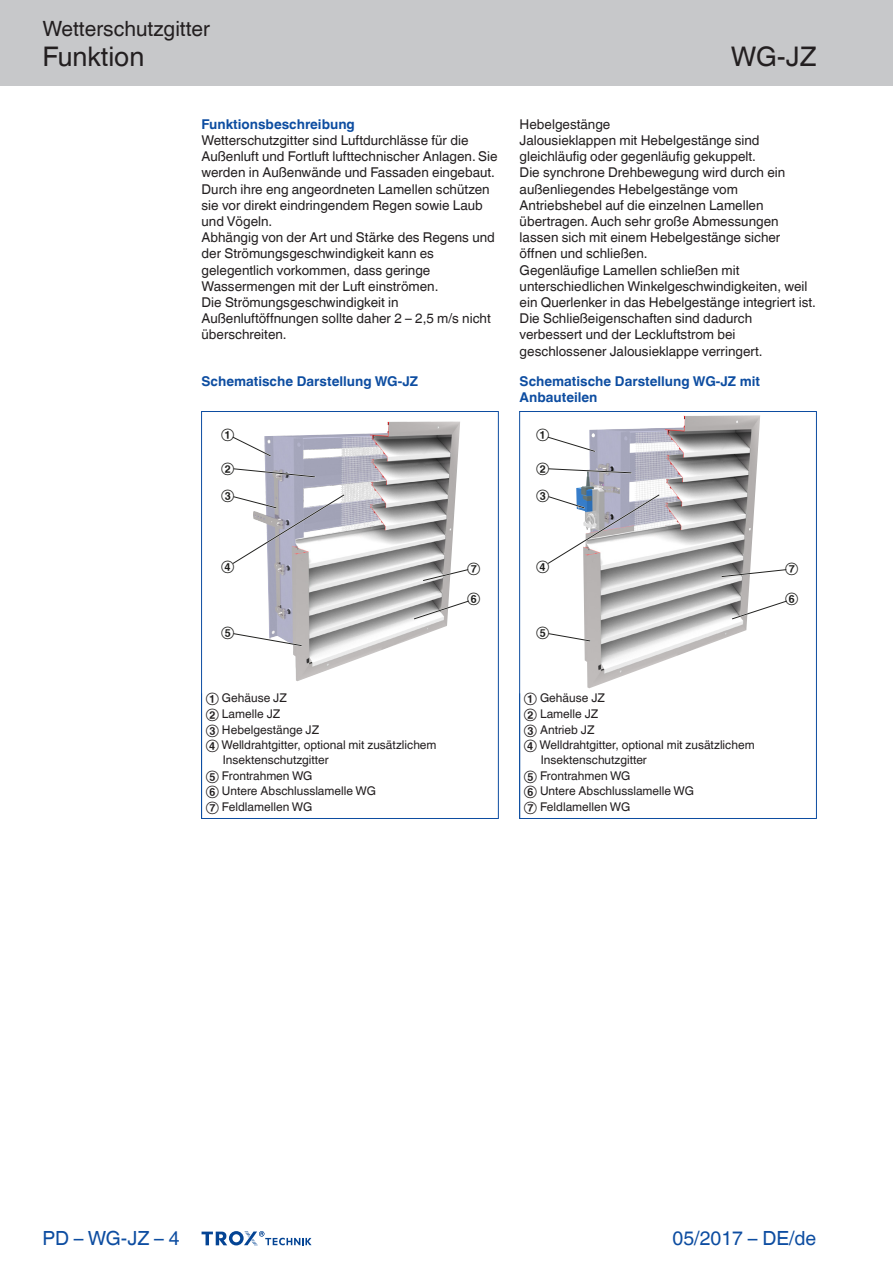
<style>
.page{position:relative;width:893px;height:1263px;background:#fff}
.page>*{position:absolute;margin:0;border:0;box-sizing:border-box;transform-origin:0 0}
.Navigation_2{font:27px "TROX Helvetica";color:#231f20}
.Navigation_3{font:27px "TROX Helvetica";color:#231f20}
.Navigation_1{font:21px "TROX Helvetica";color:#231f20}
.date{font:19.5px "TROX Helvetica";color:#0d4da1}
.pagina_li-re{font:19.5px "TROX Helvetica";color:#0d4da1}
.descr_txt_section_pa{font:13.5px/16.2px "TROX Helvetica";color:#231f20}
.Standard_oben_links{font:700 13.5px/16.2px "TROX Helvetica";color:#0d4da1}
.descr_txt_section_ti{font:700 13.5px "TROX Helvetica";color:#0d4da1}
._30_graphic_index{font:12px/14.4px "TROX Helvetica";color:#231f20}
.Update_OIDs{font:12px "TROX Helvetica";color:#1d1d1b}
</style>
<div class="page">
<div style="left:0;top:0;width:893px;height:85px;background:#c7c8ca"></div>
<svg style="left:202px;top:1231px;width:110px;height:15px"></svg>
<img style="left:264px;top:421px;width:196px;height:260px">
<svg style="left:232px;top:435px;width:40px;height:23px"></svg>
<svg style="left:233px;top:632px;width:70px;height:15px"></svg>
<svg style="left:233px;top:467px;width:83px;height:11px"></svg>
<svg style="left:232px;top:493px;width:114px;height:72px"></svg>
<svg style="left:412px;top:599px;width:57px;height:22px"></svg>
<svg style="left:422px;top:568px;width:47px;height:14px"></svg>
<img style="left:576px;top:415px;width:184px;height:273px">
<svg style="left:547px;top:435px;width:49px;height:18px"></svg>
<svg style="left:548px;top:632px;width:44px;height:11px"></svg>
<svg style="left:548px;top:467px;width:85px;height:7px"></svg>
<svg style="left:547px;top:493px;width:114px;height:72px"></svg>
<svg style="left:730px;top:599px;width:57px;height:22px"></svg>
<svg style="left:720px;top:568px;width:67px;height:10px"></svg>
<hr style="left:201px;top:411px;width:1px;height:408px;background:#0d4da1">
<hr style="left:498px;top:411px;width:1px;height:408px;background:#0d4da1">
<hr style="left:201px;top:411px;width:297px;height:1px;background:#0d4da1">
<hr style="left:201px;top:818px;width:297px;height:1px;background:#0d4da1">
<hr style="left:519px;top:411px;width:1px;height:408px;background:#0d4da1">
<hr style="left:816px;top:411px;width:1px;height:408px;background:#0d4da1">
<hr style="left:519px;top:411px;width:297px;height:1px;background:#0d4da1">
<hr style="left:519px;top:818px;width:297px;height:1px;background:#0d4da1">
<p class="Navigation_1" style="left:43px;top:17px;width:169px">Wetterschutzgitter</p>
<p class="Navigation_2" style="left:43px;top:41px;width:103px">Funktion</p>
<p class="descr_txt_section_ti" style="left:202px;top:116px;width:155px">Funktionsbeschreibung</p>
<p class="descr_txt_section_pa" style="left:202px;top:132px;width:298px">Wetterschutzgitter sind Luftdurchlässe für die Außenluft und Fortluft lufttechnischer Anlagen. Sie werden in Außenwände und Fassaden eingebaut.<br>Durch ihre eng angeordneten Lamellen schützen sie vor direkt eindringendem Regen sowie Laub und Vögeln.</p>
<p class="descr_txt_section_pa" style="left:202px;top:229px;width:295px">Abhängig von der Art und Stärke des Regens und der Strömungsgeschwindigkeit kann es gelegentlich vorkommen, dass geringe Wassermengen mit der Luft einströmen.</p>
<p class="descr_txt_section_pa" style="left:202px;top:294px;width:291px">Die Strömungsgeschwindigkeit in<br>Außenluftöffnungen sollte daher 2 – 2,5 m/s nicht überschreiten.</p>
<p class="Standard_oben_links" style="left:202px;top:373px;width:218px">Schematische Darstellung WG-JZ</p>
<p class="Update_OIDs" style="left:221px;top:427px;width:15px">①</p>
<p class="Update_OIDs" style="left:221px;top:461px;width:15px">②</p>
<p class="Update_OIDs" style="left:221px;top:487px;width:15px">③</p>
<p class="Navigation_3" style="left:731px;top:41px;width:87px">WG-JZ</p>
<p class="descr_txt_section_pa" style="left:520px;top:116px;width:92px">Hebelgestänge</p>
<p class="descr_txt_section_pa" style="left:520px;top:132px;width:242px">Jalousieklappen mit Hebelgestänge sind gleichläufig oder gegenläufig gekuppelt.</p>
<p class="descr_txt_section_pa" style="left:520px;top:165px;width:267px">Die synchrone Drehbewegung wird durch ein außenliegendes Hebelgestänge vom Antriebshebel auf die einzelnen Lamellen übertragen. Auch sehr große Abmessungen lassen sich mit einem Hebelgestänge sicher öffnen und schließen.</p>
<p class="descr_txt_section_pa" style="left:520px;top:262px;width:298px">Gegenläufige Lamellen schließen mit unterschiedlichen Winkelgeschwindigkeiten, weil ein Querlenker in das Hebelgestänge integriert ist.<br>Die Schließeigenschaften sind dadurch verbessert und der Leckluftstrom bei geschlossener Jalousieklappe verringert.</p>
<p class="Standard_oben_links" style="left:520px;top:373px;width:242px">Schematische Darstellung WG-JZ mit<br>Anbauteilen</p>
<p class="Update_OIDs" style="left:536px;top:427px;width:15px">①</p>
<p class="Update_OIDs" style="left:536px;top:461px;width:15px">②</p>
<p class="Update_OIDs" style="left:536px;top:487px;width:15px">③</p>
<p class="Update_OIDs" style="left:221px;top:559px;width:15px">④</p>
<p class="Update_OIDs" style="left:467px;top:561px;width:15px">⑦</p>
<p class="Update_OIDs" style="left:536px;top:559px;width:15px">④</p>
<p class="Update_OIDs" style="left:785px;top:561px;width:15px">⑦</p>
<p class="Update_OIDs" style="left:467px;top:591px;width:15px">⑥</p>
<p class="Update_OIDs" style="left:785px;top:591px;width:15px">⑥</p>
<p class="Update_OIDs" style="left:221px;top:625px;width:15px">⑤</p>
<p class="Update_OIDs" style="left:536px;top:625px;width:15px">⑤</p>
<p class="_30_graphic_index" style="left:206px;top:691px;width:83px">① Gehäuse JZ</p>
<p class="_30_graphic_index" style="left:206px;top:706px;width:76px">② Lamelle JZ</p>
<p class="_30_graphic_index" style="left:206px;top:722px;width:115px">③ Hebelgestänge JZ</p>
<p class="_30_graphic_index" style="left:223px;top:738px;width:215px;text-indent:-17px">④ Welldrahtgitter, optional mit zusätzlichem<br>Insektenschutzgitter</p>
<p class="_30_graphic_index" style="left:206px;top:768px;width:108px">⑤ Frontrahmen WG</p>
<p class="_30_graphic_index" style="left:206px;top:784px;width:172px">⑥ Untere Abschlusslamelle WG</p>
<p class="_30_graphic_index" style="left:206px;top:800px;width:108px">⑦ Feldlamellen WG</p>
<p class="_30_graphic_index" style="left:524px;top:691px;width:83px">① Gehäuse JZ</p>
<p class="_30_graphic_index" style="left:524px;top:706px;width:76px">② Lamelle JZ</p>
<p class="_30_graphic_index" style="left:524px;top:722px;width:72px">③ Antrieb JZ</p>
<p class="_30_graphic_index" style="left:541px;top:738px;width:215px;text-indent:-17px">④ Welldrahtgitter, optional mit zusätzlichem<br>Insektenschutzgitter</p>
<p class="_30_graphic_index" style="left:524px;top:768px;width:108px">⑤ Frontrahmen WG</p>
<p class="_30_graphic_index" style="left:524px;top:784px;width:172px">⑥ Untere Abschlusslamelle WG</p>
<p class="_30_graphic_index" style="left:524px;top:800px;width:108px">⑦ Feldlamellen WG</p>
<p class="pagina_li-re" style="left:43px;top:1227px;width:139px">PD – WG-JZ – 4</p>
<p class="date" style="left:673px;top:1227px;width:145px">05/2017 – DE/de</p>
</div>
